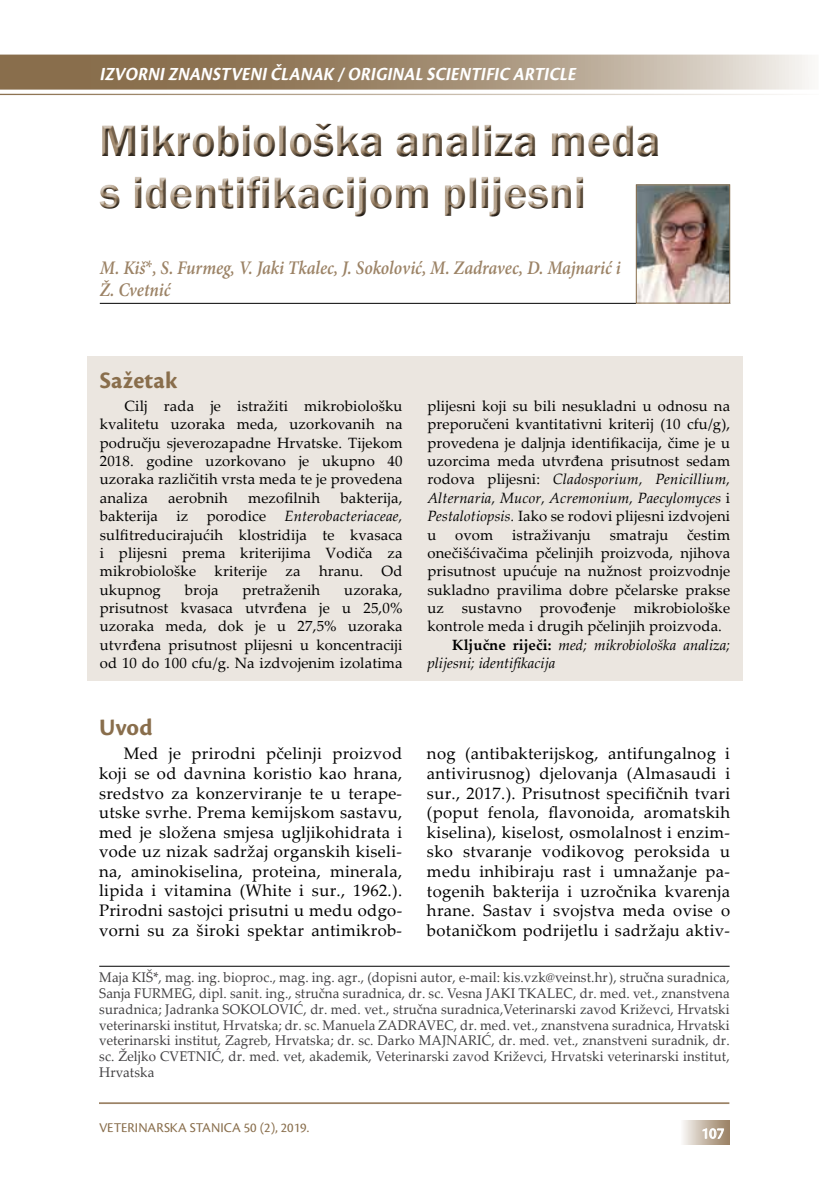
<style>
.page{position:relative;width:819px;height:1191px;background:#fff}
.page>*{position:absolute;margin:0;border:0;box-sizing:border-box;transform-origin:0 0}
.t1{font:600 45.5px/52.5px "Franklin Gothic";color:#9c8366}
.t2{font:700 24.5px "Cronos Pro";letter-spacing:.01em;color:#896e4c}
.t3{font:italic 600 19.25px/22.8px "Minion Pro";letter-spacing:-.005em;color:#9c8366;scale:.9 1}
.t4{font:italic 700 19.25px "Cronos Pro";color:#fff;scale:.9 1}
.t5{font:16.62px/19.6px "Palatino Linotype";letter-spacing:.02em;color:#000;text-align:justify}
.t6{font:14.88px/18.4px "Palatino Linotype";letter-spacing:.01em;color:#000;text-align:justify}
.t7{font:italic 14.88px "Palatino Linotype";color:#000}
.t8{font:14px/15.8px "Palatino Linotype";letter-spacing:.01em;color:#414042;text-align:justify;scale:.95 1}
.t9{font:14px "Cronos Pro";color:#896e4c}
.s1{font-family:"Palatino Linotype";font-weight:400;font-style:normal}
.s2{font-style:italic}
.s3{font-weight:700;font-style:normal}
</style>
<div class="page">
<hr style="left:99px;top:1102px;width:630px;height:2px;background:#9c8366">
<svg style="left:0;top:55px;width:809px;height:35px;background:#a9967e"></svg>
<hr style="left:0;top:94px;width:819px;height:1px;background:#896e4c">
<div style="left:680px;top:1120px;width:49px;height:25px;background:linear-gradient(to right,#faf9f8,#977e5f)"></div>
<svg style="left:702px;top:1127px;width:22px;height:12px"></svg>
<svg style="left:101px;top:123px;width:558px;height:94px"></svg>
<hr style="left:100px;top:303px;width:630px;height:1px;background:#000">
<img style="left:637px;top:186px;width:91px;height:115px">
<div style="left:635px;top:184px;width:95px;height:119px;border:1px solid #896e4c"></div>
<hr style="left:99px;top:966px;width:630px;height:1px;background:#000">
<div style="left:87px;top:356px;width:655px;height:325px;background:#ebe6e0"></div>
<p class="t4" style="left:99px;top:63px;width:535px">IZVORNIZNANSTVENIČLANAK /ORIGINAL SCIENTIFIC ARTICLE</p>
<h1 class="t1" style="left:99px;top:115px;width:562px">Mikrobiološka analiza meda s identifikacijom plijesni</h1>
<p class="t3" style="left:100px;top:256px;width:580px">M. Kiš<span class="s1">*</span>, S. Furmeg, V. Jaki Tkalec, J. Sokolović, M. Zadravec, D. Majnarić i<br>Ž. Cvetnić</p>
<h2 class="t2" style="left:100px;top:366px;width:79px">Sažetak</h2>
<p class="t6" style="left:100px;top:396px;width:304px;text-indent:25px">Cilj rada je istražiti mikrobiološku kvalitetu uzoraka meda, uzorkovanih na području sjeverozapadne Hrvatske. Tijekom 2018. godine uzorkovano je ukupno 40 uzoraka različitih vrsta meda te je provedena analiza</p>
<p class="t6" style="left:168px;top:488px;width:61px">aerobnih</p>
<p class="t6" style="left:248px;top:488px;width:73px">mezofilnih</p>
<p class="t6" style="left:100px;top:488px;width:304px;text-indent:241px">bakterija, bakterija iz porodice <span class="s2">Enterobacteriaceae, </span>sulfitreducirajućih klostridija te kvasaca i plijesni prema kriterijima Vodiča za mikrobiološke kriterije za hranu. Od ukupnog</p>
<p class="t6" style="left:185px;top:580px;width:35px">broja</p>
<p class="t6" style="left:242px;top:580px;width:79px">pretraženih</p>
<p class="t6" style="left:100px;top:580px;width:304px;text-indent:244px">uzoraka, prisutnost kvasaca utvrđena je u 25,0% uzoraka meda, dok je u 27,5% uzoraka utvrđena prisutnost plijesni u koncentraciji od 10 do 100 cfu/g. Na izdvojenim izolatima</p>
<p class="t6" style="left:427px;top:396px;width:304px">plijesni koji su bili nesukladni u odnosu na preporučeni kvantitativni kriterij (10 cfu/g), provedena je daljnja identifikacija, čime je u uzorcima meda utvrđena prisutnost sedam rodova plijesni: <span class="s2">Cladosporium, Penicillium, Alternaria, Mucor, Acremonium, Paecylomyces</span> i <span class="s2">Pestalotiopsis.</span> Iako se rodovi plijesni izdvojeni u</p>
<p class="t6" style="left:455px;top:525px;width:40px">ovom</p>
<p class="t6" style="left:512px;top:525px;width:80px">istraživanju</p>
<p class="t6" style="left:609px;top:525px;width:60px">smatraju</p>
<p class="t6" style="left:687px;top:525px;width:45px">čestim</p>
<p class="t6" style="left:427px;top:543px;width:304px">onečišćivačima pčelinjih proizvoda, njihova</p>
<p class="t6" style="left:427px;top:561px;width:304px">prisutnost upućuje na nužnost proizvodnje</p>
<p class="t6" style="left:427px;top:580px;width:304px">sukladno pravilima dobre pčelarske prakse</p>
<p class="t6" style="left:427px;top:598px;width:304px">uz sustavno provođenje mikrobiološke</p>
<p class="t6" style="left:427px;top:616px;width:296px">kontrole meda i drugih pčelinjih proizvoda.</p>
<p class="t7" style="left:452px;top:634px;width:279px"><span class="s3">Ključne riječi:</span> med; mikrobiološka analiza;</p>
<p class="t7" style="left:427px;top:652px;width:129px">plijesni; identifikacija</p>
<h2 class="t2" style="left:99px;top:713px;width:55px">Uvod</h2>
<p class="t5" style="left:99px;top:743px;width:305px;text-indent:25px">Med je prirodni pčelinji proizvod koji se od davnina koristio kao hrana, sredstvo za konzerviranje te u terape&shy;utske svrhe. Prema kemijskom sastavu, med je složena smjesa ugljikohidrata i vode uz nizak sadržaj organskih kiseli&shy;na, aminokiselina, proteina, minerala, lipida i vitamina (White i sur., 1962.).<br>Prirodni sastojci prisutni u medu odgo&shy;vorni su za široki spektar antimikrob-</p>
<p class="t5" style="left:427px;top:743px;width:305px">nog (antibakterijskog, antifungalnog i antivirusnog) djelovanja (Almasaudi i sur., 2017.). Prisutnost specifičnih tvari (poput fenola, flavonoida, aromatskih kiselina), kiselost, osmolalnost i enzim&shy;sko stvaranje vodikovog peroksida u medu inhibiraju rast i umnažanje pa&shy;togenih bakterija i uzročnika kvarenja hrane. Sastav i svojstva meda ovise o botaničkom podrijetlu i sadržaju aktiv-</p>
<p class="t8" style="left:99px;top:969px;width:665px">Maja KIŠ*, mag. ing. bioproc., mag. ing. agr., (dopisni autor, e-mail: kis.vzk@veinst.hr), stručna suradnica, Sanja FURMEG, dipl. sanit. ing., stručna suradnica, dr. sc. Vesna JAKI TKALEC, dr. med. vet., znanstvena suradnica; Jadranka SOKOLOVIĆ, dr. med. vet., stručna suradnica,Veterinarski zavod Križevci, Hrvatski veterinarski institut, Hrvatska; dr. sc. Manuela ZADRAVEC, dr. med. vet., znanstvena suradnica, Hrvatski veterinarski institut, Zagreb, Hrvatska; dr. sc. Darko MAJNARIĆ, dr. med. vet., znanstveni suradnik, dr. sc. Željko CVETNIĆ, dr. med. vet, akademik, Veterinarski zavod Križevci, Hrvatski veterinarski institut, Hrvatska</p>
<p class="t9" style="left:99px;top:1119px;width:212px">VETERINARSKA STANICA 50 (2), 2019.</p>
</div>
